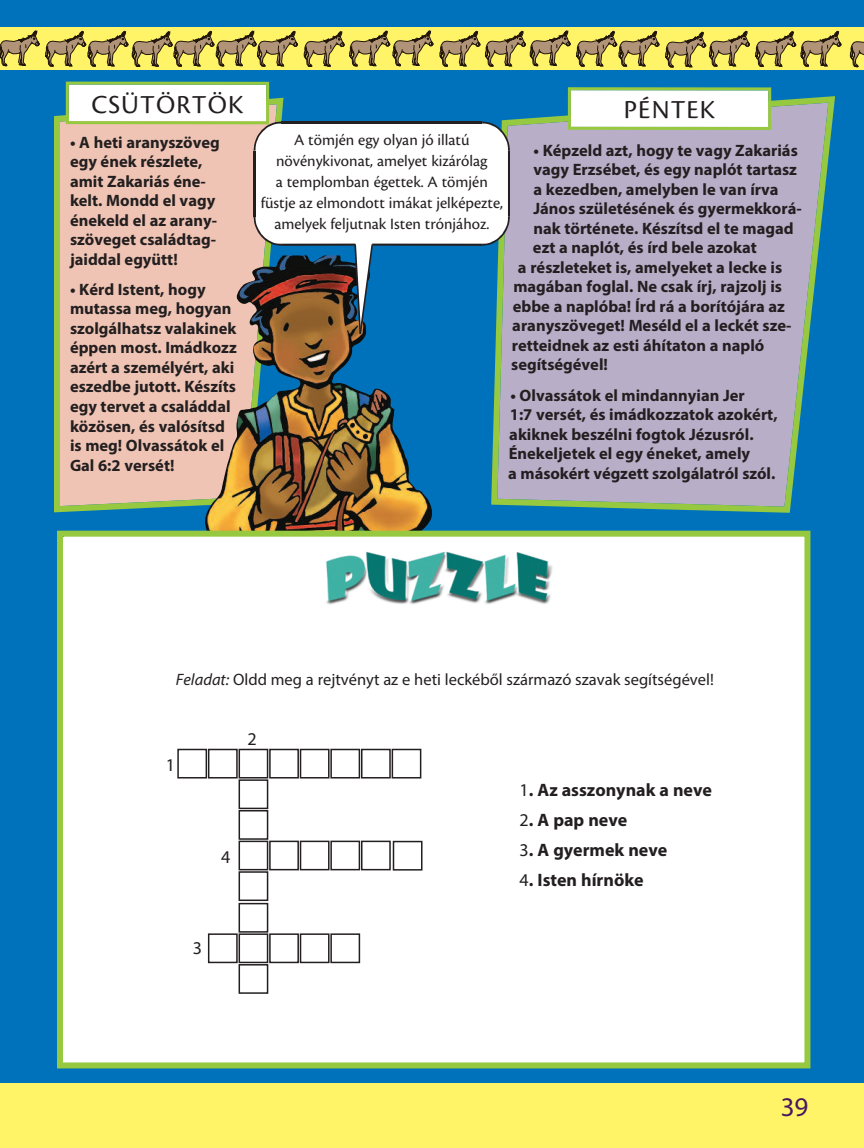
<style>
.page{position:relative;width:864px;height:1148px;background:#fff}
.page>*{position:absolute;margin:0;border:0;box-sizing:border-box;transform-origin:0 0}
.t1{font:27px "Cronos Pro";letter-spacing:.045em;color:#231f20}
.t2{font:27px "Myriad Pro";color:#471861}
.t3{font:700 18px "Myriad Pro";color:#231f20}
.t4{font:18px "Myriad Pro";color:#231f20}
.t5{font:700 16.5px/19.5px "Myriad Pro";color:#231f20}
.t6{font:16.5px/21px "Cronos Pro";color:#231f20;text-align:center}
.t7{font:16.5px "Myriad Pro";color:#231f20}
.s1{font-style:italic}
.s2{font-weight:400}
</style>
<div class="page">
<div style="left:0;top:0;width:864px;height:1095px;background:#0072bc"></div>
<div style="left:0;top:1082px;width:864px;height:66px;background:#fff468"></div>
<div style="left:54px;top:98px;width:229px;height:414px;background:#efc4b4"></div>
<svg style="left:491px;top:96px;width:344px;height:417px;background:#a5a9c0"></svg>
<div style="left:0;top:27px;width:864px;height:43px;background:#fff468"></div>
<svg style="left:0;top:30px;width:40px;height:36px"></svg>
<svg style="left:46px;top:30px;width:252px;height:37px"></svg>
<svg style="left:304px;top:30px;width:129px;height:37px"></svg>
<svg style="left:440px;top:30px;width:131px;height:37px"></svg>
<svg style="left:577px;top:30px;width:82px;height:37px"></svg>
<svg style="left:666px;top:30px;width:84px;height:37px"></svg>
<svg style="left:756px;top:30px;width:85px;height:37px"></svg>
<svg style="left:850px;top:41px;width:14px;height:26px"></svg>
<img style="left:205px;top:255px;width:227px;height:275px">
<div style="left:64px;top:537px;width:739px;height:524px;background:#fff"></div>
<div style="left:57px;top:530px;width:753px;height:538px;border:6px solid #96c93f"></div>
<svg style="left:255px;top:124px;width:99px;height:210px;background:#b1aba6"></svg>
<hr style="left:281px;top:121px;width:201px;height:3px;background:#231f20">
<svg style="left:354px;top:121px;width:156px;height:213px"></svg>
<hr style="left:281px;top:243px;width:74px;height:3px;background:#231f20">
<svg style="left:254px;top:216px;width:27px;height:30px"></svg>
<hr style="left:254px;top:151px;width:2px;height:65px;background:#231f20">
<svg style="left:254px;top:121px;width:27px;height:30px"></svg>
<div style="left:69px;top:85px;width:197px;height:36px;background:#fff"></div>
<div style="left:66px;top:82px;width:203px;height:42px;border:3px solid #96c93f"></div>
<div style="left:571px;top:90px;width:197px;height:37px;background:#fff"></div>
<div style="left:568px;top:87px;width:203px;height:43px;border:3px solid #96c93f"></div>
<div style="left:177px;top:748px;width:30px;height:30px;border:2px solid #231f20"></div>
<div style="left:208px;top:748px;width:30px;height:30px;border:2px solid #231f20"></div>
<div style="left:239px;top:748px;width:29px;height:30px;border:2px solid #231f20"></div>
<div style="left:239px;top:779px;width:29px;height:30px;border:2px solid #231f20"></div>
<div style="left:239px;top:810px;width:29px;height:29px;border:2px solid #231f20"></div>
<div style="left:269px;top:840px;width:30px;height:30px;border:2px solid #231f20"></div>
<div style="left:300px;top:840px;width:30px;height:30px;border:2px solid #231f20"></div>
<div style="left:330px;top:840px;width:30px;height:30px;border:2px solid #231f20"></div>
<div style="left:239px;top:871px;width:29px;height:30px;border:2px solid #231f20"></div>
<div style="left:361px;top:840px;width:30px;height:30px;border:2px solid #231f20"></div>
<div style="left:239px;top:902px;width:29px;height:30px;border:2px solid #231f20"></div>
<div style="left:239px;top:933px;width:29px;height:30px;border:2px solid #231f20"></div>
<div style="left:239px;top:964px;width:29px;height:29px;border:2px solid #231f20"></div>
<div style="left:269px;top:933px;width:30px;height:30px;border:2px solid #231f20"></div>
<div style="left:300px;top:933px;width:30px;height:30px;border:2px solid #231f20"></div>
<div style="left:330px;top:933px;width:30px;height:30px;border:2px solid #231f20"></div>
<div style="left:208px;top:933px;width:30px;height:30px;border:2px solid #231f20"></div>
<div style="left:393px;top:840px;width:30px;height:30px;border:2px solid #231f20"></div>
<div style="left:239px;top:840px;width:29px;height:30px;border:2px solid #231f20"></div>
<div style="left:269px;top:748px;width:30px;height:30px;border:2px solid #231f20"></div>
<div style="left:300px;top:748px;width:30px;height:30px;border:2px solid #231f20"></div>
<div style="left:330px;top:748px;width:30px;height:30px;border:2px solid #231f20"></div>
<div style="left:361px;top:748px;width:30px;height:30px;border:2px solid #231f20"></div>
<div style="left:392px;top:748px;width:29px;height:30px;border:2px solid #231f20"></div>
<h1 class="t1" style="left:91px;top:94px;width:154px">CSÜtörtöK</h1>
<h1 class="t1" style="left:624px;top:100px;width:93px">pénteK</h1>
<p class="t5" style="left:70px;top:134px;width:151px">• A heti aranyszöveg egy ének részlete, amit Zakariás éne&shy;kelt. Mondd el vagy énekeld el az arany&shy;szöveget családtag&shy;jaiddal együtt!</p>
<p class="t5" style="left:70px;top:281px;width:168px">• Kérd Istent, hogy mutassa meg, hogyan szolgálhatsz valakinek éppen most. Imádkozz azért a személyért, aki eszedbe jutott. Készíts egy tervet a családdal közösen, és valósítsd is meg! Olvassátok el<br>Gal 6:2 versét!</p>
<p class="t6" style="left:261px;top:131px;width:244px">A tömjén egy olyan jó illatú növénykivonat, amelyet kizárólag<br>a templomban égettek. A tömjén füstje az elmondott imákat jelképezte, amelyek feljutnak Isten trónjához.</p>
<p class="t5" style="left:533px;top:142px;width:266px">• Képzeld azt, hogy te vagy Zakariás</p>
<p class="t5" style="left:533px;top:161px;width:265px">vagy Erzsébet, és egy naplót tartasz</p>
<p class="t5" style="left:533px;top:181px;width:247px">a kezedben, amelyben le van írva</p>
<p class="t5" style="left:533px;top:200px;width:270px">János születésének és gyermekkorá-</p>
<p class="t5" style="left:533px;top:220px;width:262px">nak története. Készítsd el te magad</p>
<p class="t5" style="left:533px;top:239px;width:225px">ezt a naplót, és írd bele azokat</p>
<p class="t5" style="left:518px;top:259px;width:266px">a részleteket is, amelyeket a lecke is</p>
<p class="t5" style="left:513px;top:278px;width:270px">magában foglal. Ne csak írj, rajzolj is</p>
<p class="t5" style="left:513px;top:298px;width:274px">ebbe a naplóba! Írd rá a borítójára az</p>
<p class="t5" style="left:512px;top:317px;width:281px">aranyszöveget! Meséld el a leckét sze-</p>
<p class="t5" style="left:512px;top:337px;width:254px">retteidnek az esti áhítaton a napló</p>
<p class="t5" style="left:511px;top:356px;width:98px">segítségével!</p>
<p class="t5" style="left:508px;top:386px;width:271px">• Olvassátok el mindannyian Jer<br>1:7 versét, és imádkozzatok azokért, akiknek beszélni fogtok Jézusról.<br>Énekeljetek el egy éneket, amely<br>a másokért végzett szolgálatról szól.</p>
<p class="t7" style="left:176px;top:673px;width:540px"><span class="s1">Feladat:</span> Oldd meg a rejtvényt az e heti leckéből származó szavak segítségével!</p>
<p class="t4" style="left:166px;top:758px;width:11px">1</p>
<p class="t4" style="left:247px;top:732px;width:11px">2</p>
<p class="t4" style="left:221px;top:850px;width:11px">4</p>
<p class="t4" style="left:193px;top:941px;width:11px">3</p>
<p class="t3" style="left:520px;top:783px;width:194px"><span class="s2">1</span>. Az asszonynak a neve</p>
<p class="t3" style="left:520px;top:813px;width:109px"><span class="s2">2</span>. A pap neve</p>
<p class="t3" style="left:520px;top:843px;width:149px"><span class="s2">3</span>. A gyermek neve</p>
<p class="t3" style="left:520px;top:873px;width:126px"><span class="s2">4</span>. Isten hírnöke</p>
<h1 class="t2" style="left:781px;top:1096px;width:29px">39</h1>
</div>
